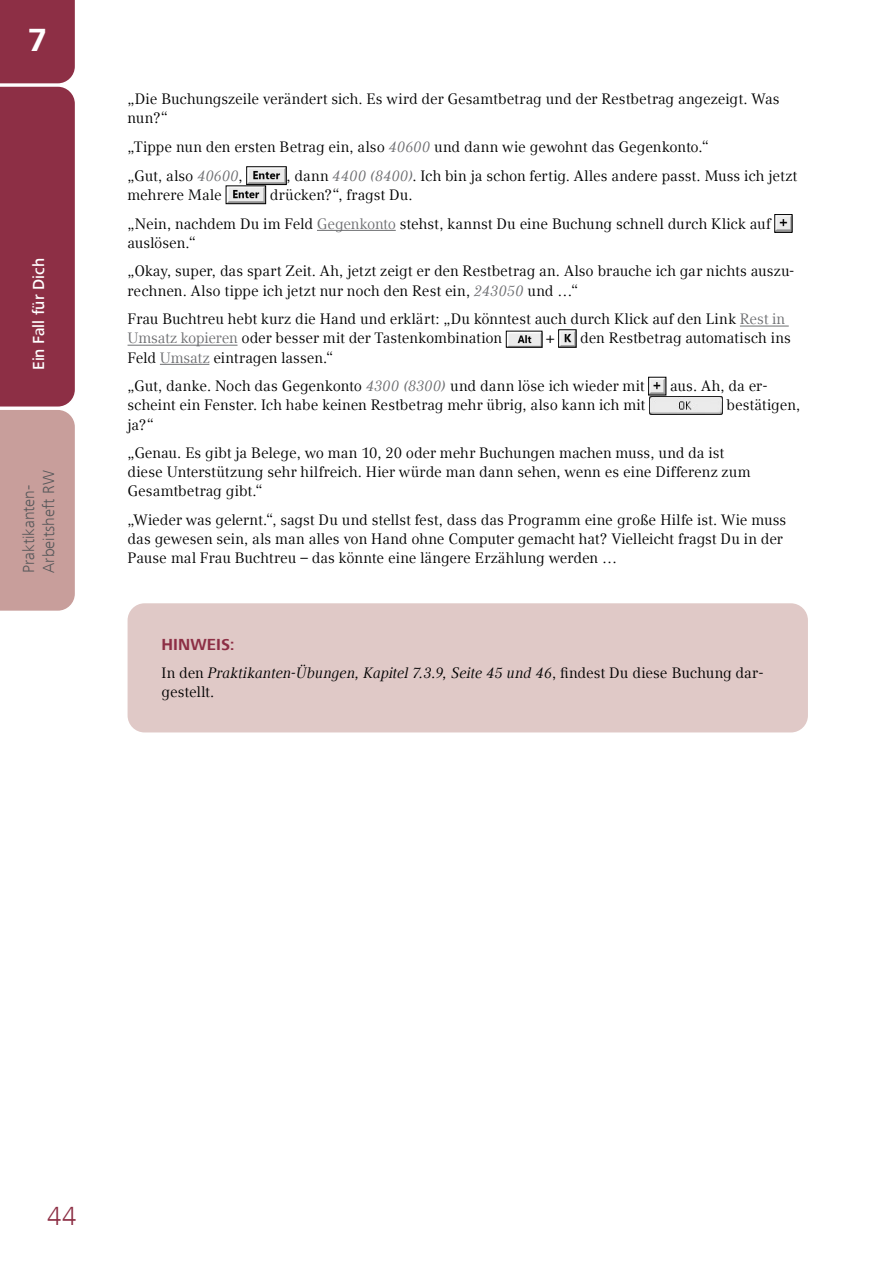
<style>
.page{position:relative;width:893px;height:1263px;background:#fff}
.page>*{position:absolute;margin:0;border:0;box-sizing:border-box;transform-origin:0 0}
.Register_Kapitelziff{font:700 33px "Frutiger Next Com";color:#fff}
.t1{font:300 27px "Frutiger Next Com";color:#8d2f45}
.Register_Unterlagent{font:300 16.5px/19.8px "Frutiger Next Com";color:#58595b}
.Register_Kapiteltite{font:500 16.5px "Frutiger Next Com";color:#fff}
.Hinweis{font:700 16.5px "Frutiger Next Com";letter-spacing:.005em;color:#8d2f45}
.t2{font:15px/19.2px "Compatil TDATEV";letter-spacing:.005em;color:#000}
.Hinweistext{font:italic 15px/19.2px "Compatil TDATEV";letter-spacing:.01em;color:#000}
.s1{font-style:italic;color:#6d6e71}
.s2{color:#6d6e71}
.s3{font-style:normal}
</style>
<div class="page">
<hr style="left:317px;top:230px;width:79px;height:1px;background:#6d6e71">
<hr style="left:740px;top:326px;width:49px;height:1px;background:#6d6e71">
<hr style="left:128px;top:345px;width:110px;height:1px;background:#6d6e71">
<hr style="left:160px;top:364px;width:49px;height:1px;background:#6d6e71">
<img style="left:248px;top:169px;width:36px;height:14px">
<div style="left:246px;top:167px;width:40px;height:18px;border:1px solid #000"></div>
<img style="left:228px;top:188px;width:36px;height:14px">
<div style="left:226px;top:186px;width:40px;height:18px;border:1px solid #000"></div>
<img style="left:776px;top:216px;width:14px;height:15px">
<div style="left:774px;top:214px;width:18px;height:19px;border:1px solid #000"></div>
<img style="left:508px;top:333px;width:32px;height:12px">
<img style="left:560px;top:332px;width:14px;height:13px">
<img style="left:650px;top:379px;width:14px;height:14px">
<div style="left:648px;top:377px;width:18px;height:18px;border:1px solid #000"></div>
<img style="left:649px;top:396px;width:73px;height:18px">
<div style="left:128px;top:603px;width:680px;height:129px;background:#e0c9c7;border-radius:17px"></div>
<svg style="left:0;top:0;width:75px;height:611px;background:#a25764"></svg>
<p class="Register_Kapitelziff" style="left:28px;top:21px;width:21px">7</p>
<p class="Register_Kapiteltite" style="left:29px;top:370px;width:113px;rotate:-90deg">Ein Fall für Dich</p>
<p class="Register_Unterlagent" style="left:19px;top:573px;width:104px;rotate:-90deg">Praktikanten-<br>Arbeitsheft RW</p>
<p class="t2" style="left:128px;top:90px;width:653px">„Die Buchungszeile verändert sich. Es wird der Gesamtbetrag und der Restbetrag angezeigt. Was nun?“</p>
<p class="t2" style="left:128px;top:137px;width:583px">„Tippe nun den ersten Betrag ein, also <span class="s1">40600</span> und dann wie gewohnt das Gegenkonto.“</p>
<p class="t2" style="left:128px;top:166px;width:116px">„Gut, also <span class="s1">40600</span>,</p>
<p class="t2" style="left:286px;top:166px;width:512px">, dann <span class="s1">4400 (8400)</span>. Ich bin ja schon fertig. Alles andere passt. Muss ich jetzt</p>
<p class="t2" style="left:128px;top:185px;width:96px">mehrere Male</p>
<p class="t2" style="left:270px;top:185px;width:144px">drücken?“, fragst Du.</p>
<p class="t2" style="left:128px;top:214px;width:644px">„Nein, nachdem Du im Feld <span class="s2">Gegenkonto</span> stehst, kannst Du eine Buchung schnell durch Klick auf auslösen.“</p>
<p class="t2" style="left:128px;top:262px;width:668px">„Okay, super, das spart Zeit. Ah, jetzt zeigt er den Restbetrag an. Also brauche ich gar nichts auszu&shy;rechnen. Also tippe ich jetzt nur noch den Rest ein, <span class="s1">243050</span> und …“</p>
<p class="t2" style="left:128px;top:310px;width:659px">Frau Buchtreu hebt kurz die Hand und erklärt: „Du könntest auch durch Klick auf den Link <span class="s2">Rest in<br>Umsatz kopieren</span> oder besser mit der Tastenkombination</p>
<p class="t2" style="left:546px;top:329px;width:10px">+</p>
<p class="t2" style="left:580px;top:329px;width:212px">den Restbetrag automatisch ins</p>
<p class="t2" style="left:128px;top:348px;width:207px">Feld <span class="s2">Umsatz</span> eintragen lassen.“</p>
<p class="t2" style="left:128px;top:377px;width:518px">„Gut, danke. Noch das Gegenkonto <span class="s1">4300 (8300)</span> und dann löse ich wieder mit</p>
<p class="t2" style="left:670px;top:377px;width:99px">aus. Ah, da er-</p>
<p class="t2" style="left:128px;top:396px;width:519px">scheint ein Fenster. Ich habe keinen Restbetrag mehr übrig, also kann ich mit</p>
<p class="t2" style="left:726px;top:396px;width:75px">bestätigen,</p>
<p class="t2" style="left:128px;top:415px;width:28px">ja?“</p>
<p class="t2" style="left:128px;top:444px;width:624px">„Genau. Es gibt ja Belege, wo man 10, 20 oder mehr Buchungen machen muss, und da ist diese Unterstützung sehr hilfreich. Hier würde man dann sehen, wenn es eine Differenz zum<br>Gesamtbetrag gibt.“</p>
<p class="t2" style="left:128px;top:510px;width:660px">„Wieder was gelernt.“, sagst Du und stellst fest, dass das Programm eine große Hilfe ist. Wie muss das gewesen sein, als man alles von Hand ohne Computer gemacht hat? Vielleicht fragst Du in der<br>Pause mal Frau Buchtreu – das könnte eine längere Erzählung werden …</p>
<p class="Hinweis" style="left:162px;top:635px;width:75px">HINWEIS:</p>
<p class="Hinweistext" style="left:162px;top:664px;width:603px"><span class="s3">In den</span> Praktikanten-Übungen, Kapitel 7.3.9, Seite 45 und 46<span class="s3">, findest Du diese Buchung dar&shy;gestellt.</span></p>
<p class="t1" style="left:47px;top:1200px;width:31px">44</p>
</div>
